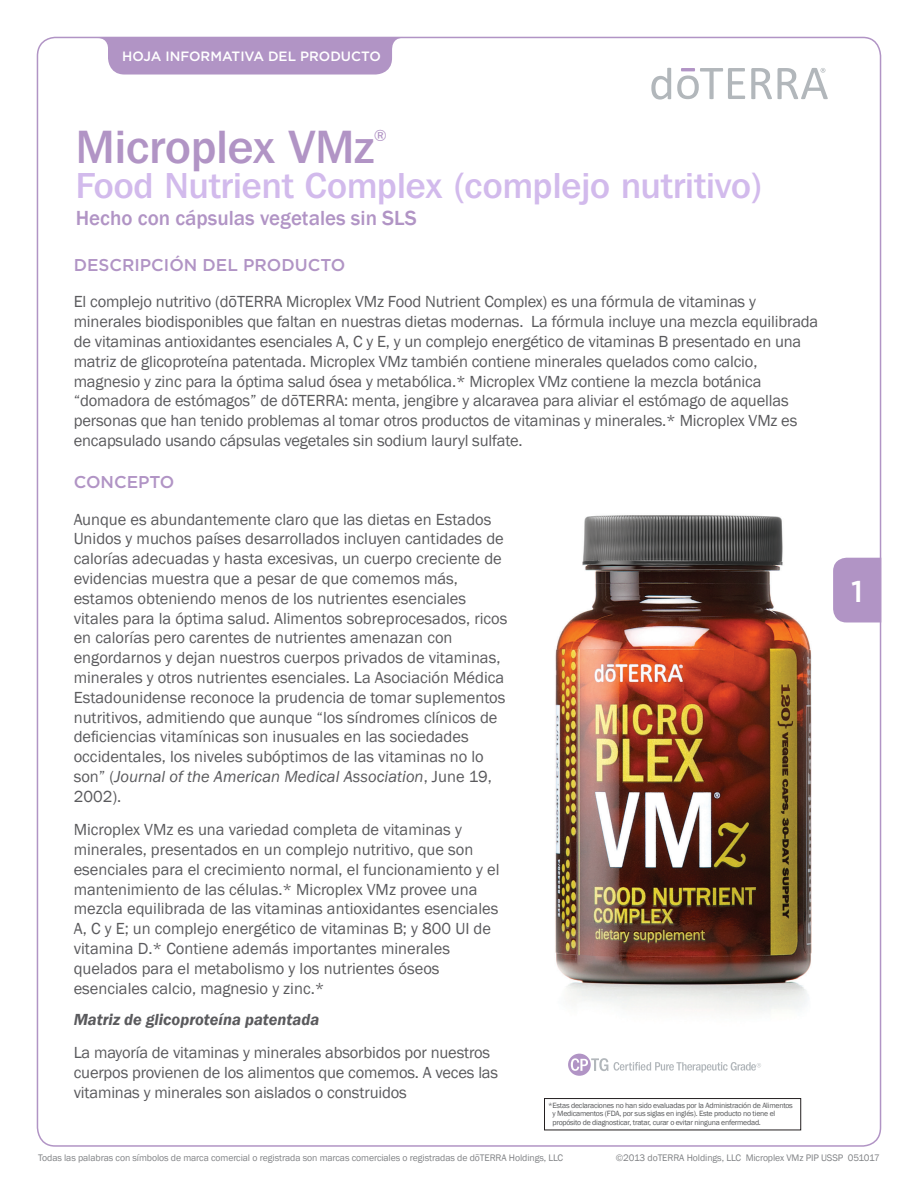
<style>
.page{position:relative;width:918px;height:1188px;background:#fff}
.page>*{position:absolute;margin:0;border:0;box-sizing:border-box;transform-origin:0 0}
.Main_H1{font:500 46.5px "Franklin Gothic IT Cby BT";color:#b194c5}
.Main_H2{font:500 36px "Franklin Gothic IT Cby BT";color:#d2baec}
.t1{font:500 30px "Gotham";color:#fff}
.Main_H3{font:500 21px "Franklin Gothic";color:#b194c5}
.Tags_Purple_Header{font:500 17.1px "Gotham";color:#b194c5}
.Purple_Headers_SP{font:500 17.1px "Gotham";color:#b194c5}
.Body{font:16.5px/19.8px "Franklin Gothic";color:#5a5a5d}
.Gray_Titles_SP{font:italic 600 16.5px "Franklin Gothic";color:#5a5a5d}
.Main_H1-2{font:500 15.75px "Franklin Gothic IT Cby BT";color:#b194c5}
.t2{font:500 13.5px "Gotham";color:#fff}
.t3{font:9.75px "Franklin Gothic";letter-spacing:-.01em;color:#808285}
.t4{font:7.8px/8.6px "Franklin Gothic";letter-spacing:-.03em;color:#57585a}
.s1{font-style:italic}
</style>
<div class="page">
<svg style="left:97px;top:37px;width:306px;height:38px;background:#b79dca"></svg>
<div style="left:836px;top:558px;width:45px;height:64px;background:#b194c5"></div>
<svg style="left:751px;top:68px;width:21px;height:31px"></svg>
<svg style="left:677px;top:68px;width:68px;height:31px"></svg>
<svg style="left:651px;top:68px;width:20px;height:32px"></svg>
<svg style="left:778px;top:68px;width:50px;height:31px"></svg>
<img style="left:544px;top:515px;width:292px;height:610px">
<p class="t2" style="left:122px;top:48px;width:260px">HOJA INFORMATIVA DEL PRODUCTO</p>
<p class="Main_H1" style="left:76px;top:118px;width:300px">Microplex VMz</p>
<p class="Main_H1-2" style="left:374px;top:126px;width:15px">®</p>
<p class="Main_H2" style="left:76px;top:163px;width:689px">Food Nutrient Complex (complejo nutritivo)</p>
<p class="Main_H3" style="left:76px;top:205px;width:342px">Hecho con cápsulas vegetales sin SLS</p>
<p class="Tags_Purple_Header" style="left:74px;top:253px;width:273px">DESCRIPCIÓN DEL PRODUCTO</p>
<p class="Body" style="left:74px;top:292px;width:746px">El complejo nutritivo (dōTERRA Microplex VMz Food Nutrient Complex) es una fórmula de vitaminas y minerales biodisponibles que faltan en nuestras dietas modernas. La fórmula incluye una mezcla equilibrada de vitaminas antioxidantes esenciales A, C y E, y un complejo energético de vitaminas B presentado en una matriz de glicoproteína patentada. Microplex VMz también contiene minerales quelados como calcio, magnesio y zinc para la óptima salud ósea y metabólica.* Microplex VMz contiene la mezcla botánica “domadora de estómagos” de dōTERRA: menta, jengibre y alcaravea para aliviar el estómago de aquellas personas que han tenido problemas al tomar otros productos de vitaminas y minerales.* Microplex VMz es encapsulado usando cápsulas vegetales sin sodium lauryl sulfate.</p>
<p class="Purple_Headers_SP" style="left:74px;top:471px;width:102px">CONCEPTO</p>
<p class="Body" style="left:74px;top:510px;width:435px">Aunque es abundantemente claro que las dietas en Estados Unidos y muchos países desarrollados incluyen cantidades de calorías adecuadas y hasta excesivas, un cuerpo creciente de evidencias muestra que a pesar de que comemos más, estamos obteniendo menos de los nutrientes esenciales vitales para la óptima salud. Alimentos sobreprocesados, ricos en calorías pero carentes de nutrientes amenazan con engordarnos y dejan nuestros cuerpos privados de vitaminas, minerales y otros nutrientes esenciales. La Asociación Médica Estadounidense reconoce la prudencia de tomar suplementos nutritivos, admitiendo que aunque “los síndromes clínicos de deficiencias vitamínicas son inusuales en las sociedades occidentales, los niveles subóptimos de las vitaminas no lo son” (<span class="s1">Journal of the American Medical Association</span>, June 19, 2002).</p>
<p class="Body" style="left:74px;top:820px;width:427px">Microplex VMz es una variedad completa de vitaminas y minerales, presentados en un complejo nutritivo, que son esenciales para el crecimiento normal, el funcionamiento y el mantenimiento de las células.* Microplex VMz provee una mezcla equilibrada de las vitaminas antioxidantes esenciales A, C y E; un complejo energético de vitaminas B; y 800 UI de vitamina D.* Contiene además importantes minerales quelados para el metabolismo y los nutrientes óseos esenciales calcio, magnesio y zinc.*</p>
<p class="Gray_Titles_SP" style="left:74px;top:1009px;width:247px">Matriz de glicoproteína patentada</p>
<p class="Body" style="left:74px;top:1043px;width:426px">La mayoría de vitaminas y minerales absorbidos por nuestros cuerpos provienen de los alimentos que comemos. A veces las vitaminas y minerales son aislados o construidos</p>
<p class="t1" style="left:851px;top:572px;width:13px">1</p>
<p class="t4" style="left:553px;top:1101px;width:242px;text-indent:-4px">*Estas declaraciones no han sido evaluadas por la Administración de Alimentos y Medicamentos (FDA, por sus siglas en inglés). Este producto no tiene el propósito de diagnosticar, tratar, curar o evitar ninguna enfermedad.</p>
<p class="t3" style="left:38px;top:1152px;width:527px">Todas las palabras con símbolos de marca comercial o registrada son marcas comerciales o registradas de dōTERRA Holdings, LLC</p>
<p class="t3" style="left:616px;top:1152px;width:265px">©2013 doTERRA Holdings, LLC Microplex VMz PIP USSP 051017</p>
</div>
